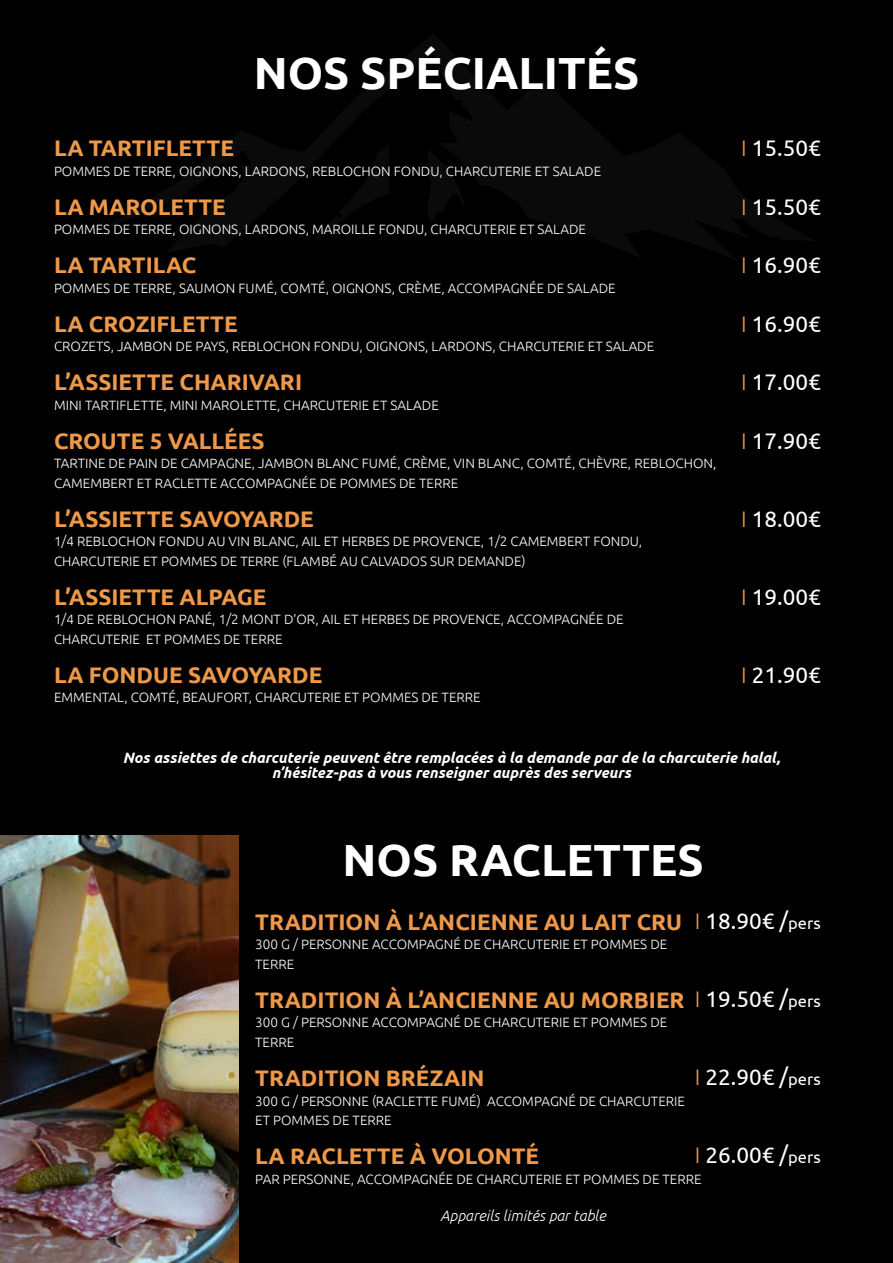
<style>
.page{position:relative;width:893px;height:1263px;background:#000}
.page>*{position:absolute;margin:0;border:0;box-sizing:border-box;transform-origin:0 0}
.t1{font:700 45px "Ubuntu";color:#fff}
.t2{font:700 22.5px "Ubuntu";color:#ee9849}
.t3{font:22.5px "Ubuntu";color:#fff}
.t4{font:italic 700 15px/15px "Ubuntu";color:#fff;text-align:center}
.t5{font:italic 300 15px "Ubuntu";color:#fff}
.t6{font:300 13.5px/19.5px "Ubuntu";color:#fff}
.s1{font-weight:300;color:#ee9849}
.s2{font-weight:300}
.s3{font-weight:400;color:#fff}
.s4{font-weight:400;font-size:16.5px;color:#fff}
.s5{font-size:16.5px}
</style>
<div class="page">
<img style="left:0;top:835px;width:238px;height:428px">
<h1 class="t1" style="left:254px;top:46px;width:387px">NOS SPÉCIALITÉS</h1>
<h2 class="t2" style="left:54px;top:135px;width:181px">LA TARTIFLETTE</h2>
<p class="t6" style="left:54px;top:161px;width:549px">POMMES DE TERRE, OIGNONS, LARDONS, REBLOCHON FONDU, CHARCUTERIE ET SALADE</p>
<h2 class="t2" style="left:54px;top:193px;width:173px">LA MAROLETTE</h2>
<p class="t6" style="left:54px;top:219px;width:533px">POMMES DE TERRE, OIGNONS, LARDONS, MAROILLE FONDU, CHARCUTERIE ET SALADE</p>
<h2 class="t2" style="left:54px;top:252px;width:144px">LA TARTILAC</h2>
<p class="t6" style="left:54px;top:278px;width:563px">POMMES DE TERRE, SAUMON FUMÉ, COMTÉ, OIGNONS, CRÈME, ACCOMPAGNÉE DE SALADE</p>
<h2 class="t2" style="left:54px;top:310px;width:185px">LA CROZIFLETTE</h2>
<p class="t6" style="left:54px;top:336px;width:602px">CROZETS, JAMBON DE PAYS, REBLOCHON FONDU, OIGNONS, LARDONS, CHARCUTERIE ET SALADE</p>
<h2 class="t2" style="left:54px;top:369px;width:250px">L’ASSIETTE CHARIVARI</h2>
<p class="t6" style="left:54px;top:395px;width:386px">MINI TARTIFLETTE, MINI MAROLETTE, CHARCUTERIE ET SALADE</p>
<h2 class="t2" style="left:54px;top:427px;width:212px">CROUTE 5 VALLÉES</h2>
<p class="t6" style="left:54px;top:453px;width:664px">TARTINE DE PAIN DE CAMPAGNE, JAMBON BLANC FUMÉ, CRÈME, VIN BLANC, COMTÉ, CHÈVRE, REBLOCHON,<br>CAMEMBERT ET RACLETTE ACCOMPAGNÉE DE POMMES DE TERRE</p>
<h2 class="t2" style="left:54px;top:505px;width:261px">L’ASSIETTE SAVOYARDE</h2>
<p class="t6" style="left:54px;top:531px;width:590px">1/4 REBLOCHON FONDU AU VIN BLANC, AIL ET HERBES DE PROVENCE, 1/2 CAMEMBERT FONDU,<br>CHARCUTERIE ET POMMES DE TERRE (FLAMBÉ AU CALVADOS SUR DEMANDE)</p>
<h2 class="t2" style="left:54px;top:583px;width:214px">L’ASSIETTE ALPAGE</h2>
<p class="t6" style="left:54px;top:609px;width:571px">1/4 DE REBLOCHON PANÉ, 1/2 MONT D’OR, AIL ET HERBES DE PROVENCE, ACCOMPAGNÉE DE<br>CHARCUTERIE ET POMMES DE TERRE</p>
<h2 class="t2" style="left:54px;top:661px;width:270px">LA FONDUE SAVOYARDE</h2>
<p class="t6" style="left:54px;top:687px;width:428px">EMMENTAL, COMTÉ, BEAUFORT, CHARCUTERIE ET POMMES DE TERRE</p>
<h2 class="t3" style="left:741px;top:135px;width:81px"><span class="s1">I</span> 15.50€</h2>
<h2 class="t3" style="left:741px;top:193px;width:81px"><span class="s1">I</span> 15.50€</h2>
<h2 class="t3" style="left:741px;top:252px;width:81px"><span class="s1">I</span> 16.90€</h2>
<h2 class="t3" style="left:741px;top:310px;width:81px"><span class="s1">I</span> 16.90€</h2>
<h2 class="t3" style="left:741px;top:369px;width:81px"><span class="s1">I</span> 17.00€</h2>
<h2 class="t3" style="left:741px;top:427px;width:81px"><span class="s1">I</span> 17.90€</h2>
<h2 class="t3" style="left:741px;top:505px;width:81px"><span class="s1">I</span> 18.00€</h2>
<h2 class="t3" style="left:741px;top:583px;width:81px"><span class="s1">I</span> 19.00€</h2>
<h2 class="t3" style="left:741px;top:661px;width:81px"><span class="s1">I</span> 21.90€</h2>
<p class="t4" style="left:123px;top:750px;width:659px">Nos assiettes de charcuterie peuvent être remplacées à la demande par de la charcuterie halal, n’hésitez-pas à vous renseigner auprès des serveurs</p>
<h1 class="t1" style="left:343px;top:832px;width:362px">NOS RACLETTES</h1>
<h2 class="t2" style="left:255px;top:908px;width:428px">TRADITION À L’ANCIENNE AU LAIT CRU</h2>
<p class="t6" style="left:255px;top:934px;width:414px">300 G / PERSONNE ACCOMPAGNÉ DE CHARCUTERIE ET POMMES DE<br>TERRE</p>
<h2 class="t2" style="left:255px;top:986px;width:567px">TRADITION À L’ANCIENNE AU MORBIER <span class="s2">I</span> <span class="s3">19.50€ /</span><span class="s4">pers</span></h2>
<p class="t6" style="left:255px;top:1012px;width:414px">300 G / PERSONNE ACCOMPAGNÉ DE CHARCUTERIE ET POMMES DE<br>TERRE</p>
<h2 class="t2" style="left:255px;top:1064px;width:231px">TRADITION BRÉZAIN</h2>
<p class="t6" style="left:255px;top:1090px;width:431px">300 G / PERSONNE (RACLETTE FUMÉ) ACCOMPAGNÉ DE CHARCUTERIE<br>ET POMMES DE TERRE</p>
<h2 class="t2" style="left:255px;top:1142px;width:286px">LA RACLETTE À VOLONTÉ</h2>
<p class="t6" style="left:255px;top:1168px;width:448px">PAR PERSONNE, ACCOMPAGNÉE DE CHARCUTERIE ET POMMES DE TERRE</p>
<h2 class="t3" style="left:695px;top:907px;width:128px"><span class="s1">I</span> 18.90€ /<span class="s5">pers</span></h2>
<h2 class="t3" style="left:695px;top:1063px;width:128px"><span class="s1">I</span> 22.90€ /<span class="s5">pers</span></h2>
<h2 class="t3" style="left:695px;top:1141px;width:128px"><span class="s1">I</span> 26.00€ /<span class="s5">pers</span></h2>
<p class="t5" style="left:440px;top:1206px;width:167px">Appareils limités par table</p>
</div>
